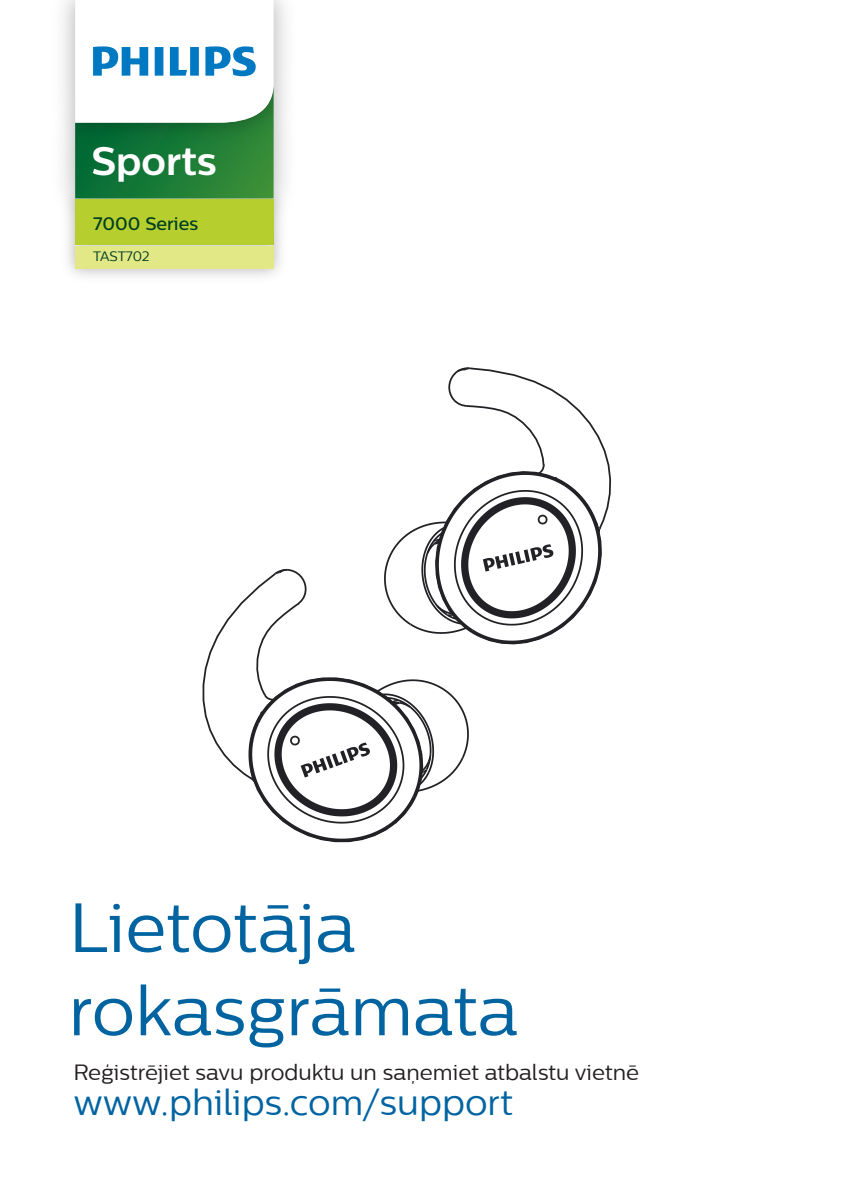
<style>
.page{position:relative;width:842px;height:1191px;background:#fff}
.page>*{position:absolute;margin:0;border:0;box-sizing:border-box;transform-origin:0 0}
.t1{font:69.4px/83.2px "Centrale Sans";color:#0164a1}
.t2{font:700 39.6px "Centrale Sans";color:#fff}
.t3{font:36px "Centrale Sans";color:#0164a1}
.t4{font:22px "Centrale Sans";color:#231f20}
.t5{font:500 18px "Centrale Sans";color:#003e20}
.t6{font:13.6px "Centrale Sans";color:#003e20}
</style>
<div class="page">
<svg style="left:75px;top:0;width:199px;height:178px"></svg>
<img style="left:57px;top:178px;width:234px;height:47px">
<div style="left:75px;top:198px;width:199px;height:47px;background:#b6cf2f"></div>
<div style="left:75px;top:245px;width:199px;height:24px;background:#e3e887"></div>
<svg style="left:202px;top:367px;width:410px;height:476px"></svg>
<h2 class="t2" style="left:91px;top:137px;width:127px">Sports</h2>
<p class="t5" style="left:93px;top:213px;width:107px">7000 Series</p>
<p class="t6" style="left:93px;top:249px;width:58px">TAST702</p>
<h1 class="t1" style="left:69px;top:885px;width:451px">Lietotāja rokasgrāmata</h1>
<p class="t4" style="left:73px;top:1059px;width:567px">Reģistrējiet savu produktu un saņemiet atbalstu vietnē</p>
<h3 class="t3" style="left:73px;top:1082px;width:441px">www.philips.com/support</h3>
</div>
